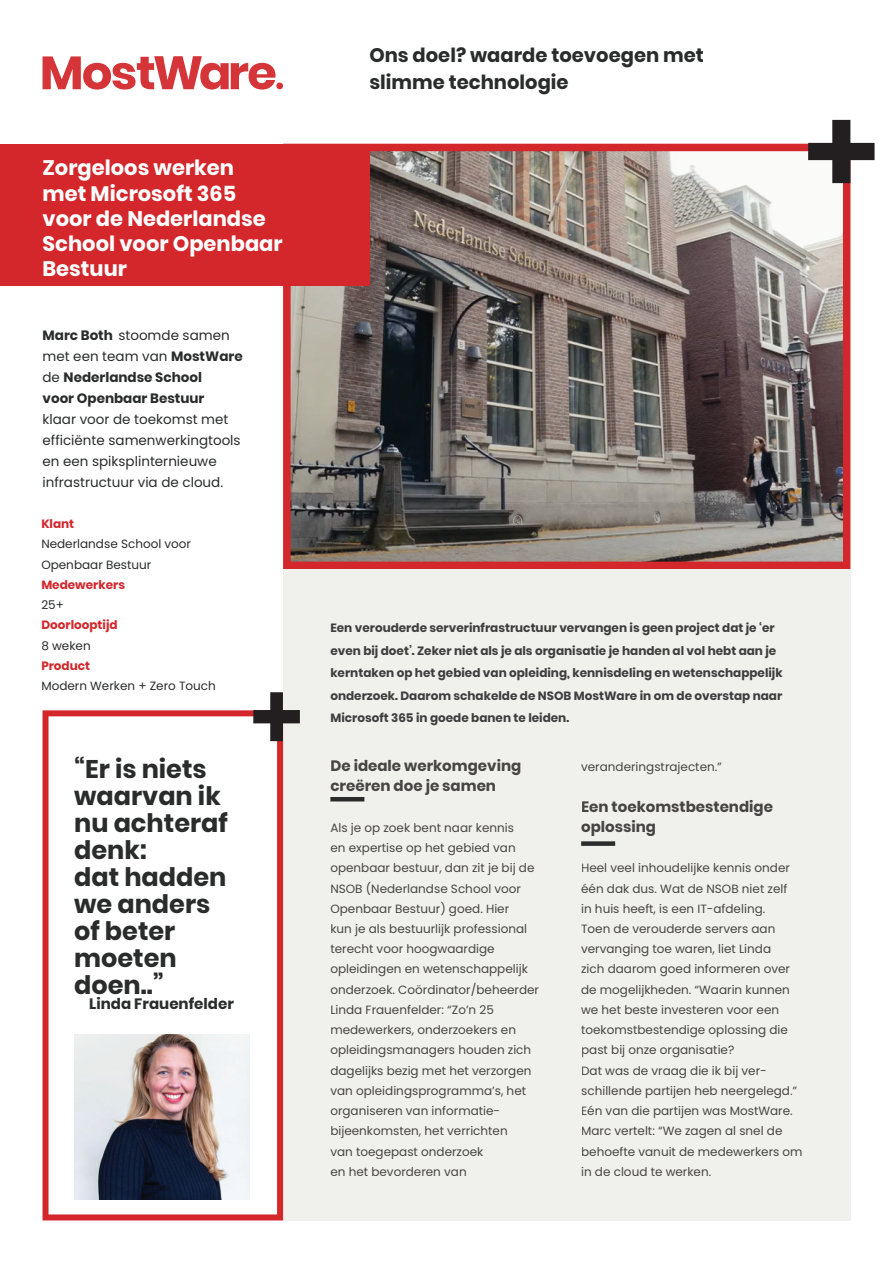
<style>
.page{position:relative;width:893px;height:1263px;background:#fff}
.page>*{position:absolute;margin:0;border:0;box-sizing:border-box;transform-origin:0 0}
.t1{font:700 25.5px/27px "Poppins";color:#2a2b2b}
.t2{font:700 21px/25.2px "Poppins";color:#fff}
.t3{font:700 19.5px/27px "Poppins";color:#2a2b2b}
.t4{font:700 15px/20.2px "Poppins";color:#474544}
.t5{font:700 15px "Poppins";color:#2a2b2b}
.t6{font:13.5px/21px "Poppins";color:#2a2b2b}
.t7{font:700 13.5px/21px "Poppins";color:#2a2b2b}
.t8{font:12px/20.2px "Poppins";color:#474544}
.t9{font:700 12px/22.5px "Poppins";color:#3e3e3f}
.t10{font:12px/20.2px "Poppins";color:#2a2b2b}
.t11{font:700 12px "Poppins";color:#d3272c}
.s1{font-weight:400}
</style>
<div class="page">
<img style="left:292px;top:153px;width:549px;height:407px">
<div style="left:283px;top:144px;width:567px;height:425px;border:8px solid #d3272c"></div>
<div style="left:283px;top:569px;width:567px;height:651px;background:#f0f1ec"></div>
<div style="left:0;top:144px;width:369px;height:141px;background:#d3272c"></div>
<svg style="left:43px;top:710px;width:240px;height:510px"></svg>
<img style="left:74px;top:1034px;width:175px;height:165px">
<svg style="left:808px;top:120px;width:66px;height:63px"></svg>
<svg style="left:253px;top:692px;width:47px;height:49px"></svg>
<svg style="left:43px;top:56px;width:240px;height:34px"></svg>
<div style="left:581px;top:841px;width:34px;height:5px;background:#2a2b2b"></div>
<hr style="left:330px;top:797px;width:34px;height:4px;background:#2a2b2b">
<h2 class="t2" style="left:43px;top:155px;width:242px">Zorgeloos werken met Microsoft 365 voor de Nederlandse<br>School voor Openbaar<br>Bestuur</h2>
<p class="t7" style="left:43px;top:325px;width:202px">Marc Both <span class="s1">stoomde samen met een team van</span> MostWare <span class="s1">de</span> Nederlandse School<br>voor Openbaar Bestuur</p>
<p class="t6" style="left:43px;top:409px;width:200px">klaar voor de toekomst met efficiënte samenwerkingtools en een spiksplinternieuwe infrastructuur via de cloud.</p>
<p class="t11" style="left:41px;top:517px;width:34px">Klant</p>
<p class="t10" style="left:41px;top:534px;width:151px">Nederlandse School voor<br>Openbaar Bestuur</p>
<p class="t11" style="left:41px;top:578px;width:85px">Medewerkers</p>
<p class="t10" style="left:41px;top:595px;width:24px">25+</p>
<p class="t11" style="left:41px;top:618px;width:78px">Doorlooptijd</p>
<p class="t10" style="left:41px;top:635px;width:51px">8 weken</p>
<p class="t11" style="left:41px;top:659px;width:50px">Product</p>
<p class="t10" style="left:41px;top:676px;width:176px">Modern Werken + Zero Touch</p>
<h1 class="t1" style="left:74px;top:755px;width:155px">“Er is niets waarvan ik nu achteraf denk:<br>dat hadden we anders of beter moeten doen..”</h1>
<p class="t5" style="left:89px;top:995px;width:146px">Linda Frauenfelder</p>
<h3 class="t3" style="left:369px;top:42px;width:336px">Ons doel? waarde toevoegen met slimme technologie</h3>
<p class="t9" style="left:330px;top:617px;width:454px">Een verouderde serverinfrastructuur vervangen is geen project dat je ‘er even bij doet’. Zeker niet als je als organisatie je handen al vol hebt aan je kerntaken op het gebied van opleiding, kennisdeling en wetenschappelijk onderzoek. Daarom schakelde de NSOB MostWare in om de overstap naar Microsoft 365 in goede banen te leiden.</p>
<p class="t4" style="left:330px;top:756px;width:192px">De ideale werkomgeving creëren doe je samen</p>
<p class="t8" style="left:330px;top:817px;width:210px">Als je op zoek bent naar kennis<br>en expertise op het gebied van openbaar bestuur, dan zit je bij de<br>NSOB (Nederlandse School voor<br>Openbaar Bestuur) goed. Hier<br>kun je als bestuurlijk professional terecht voor hoogwaardige opleidingen en wetenschappelijk onderzoek. Coördinator/beheerder<br>Linda Frauenfelder: “Zo’n 25 medewerkers, onderzoekers en opleidingsmanagers houden zich dagelijks bezig met het verzorgen van opleidingsprogramma’s, het organiseren van informatie&shy;bijeenkomsten, het verrichten<br>van toegepast onderzoek<br>en het bevorderen van</p>
<p class="t8" style="left:581px;top:757px;width:142px">veranderingstrajecten.”</p>
<p class="t4" style="left:581px;top:796px;width:193px">Een toekomstbestendige oplossing</p>
<p class="t8" style="left:581px;top:858px;width:223px">Heel veel inhoudelijke kennis onder één dak dus. Wat de NSOB niet zelf<br>in huis heeft, is een IT-afdeling.<br>Toen de verouderde servers aan vervanging toe waren, liet Linda<br>zich daarom goed informeren over de mogelijkheden. “Waarin kunnen we het beste investeren voor een toekomstbestendige oplossing die past bij onze organisatie?<br>Dat was de vraag die ik bij ver&shy;schillende partijen heb neergelegd.”<br>Eén van die partijen was MostWare.<br>Marc vertelt: “We zagen al snel de behoefte vanuit de medewerkers om in de cloud te werken.</p>
</div>
